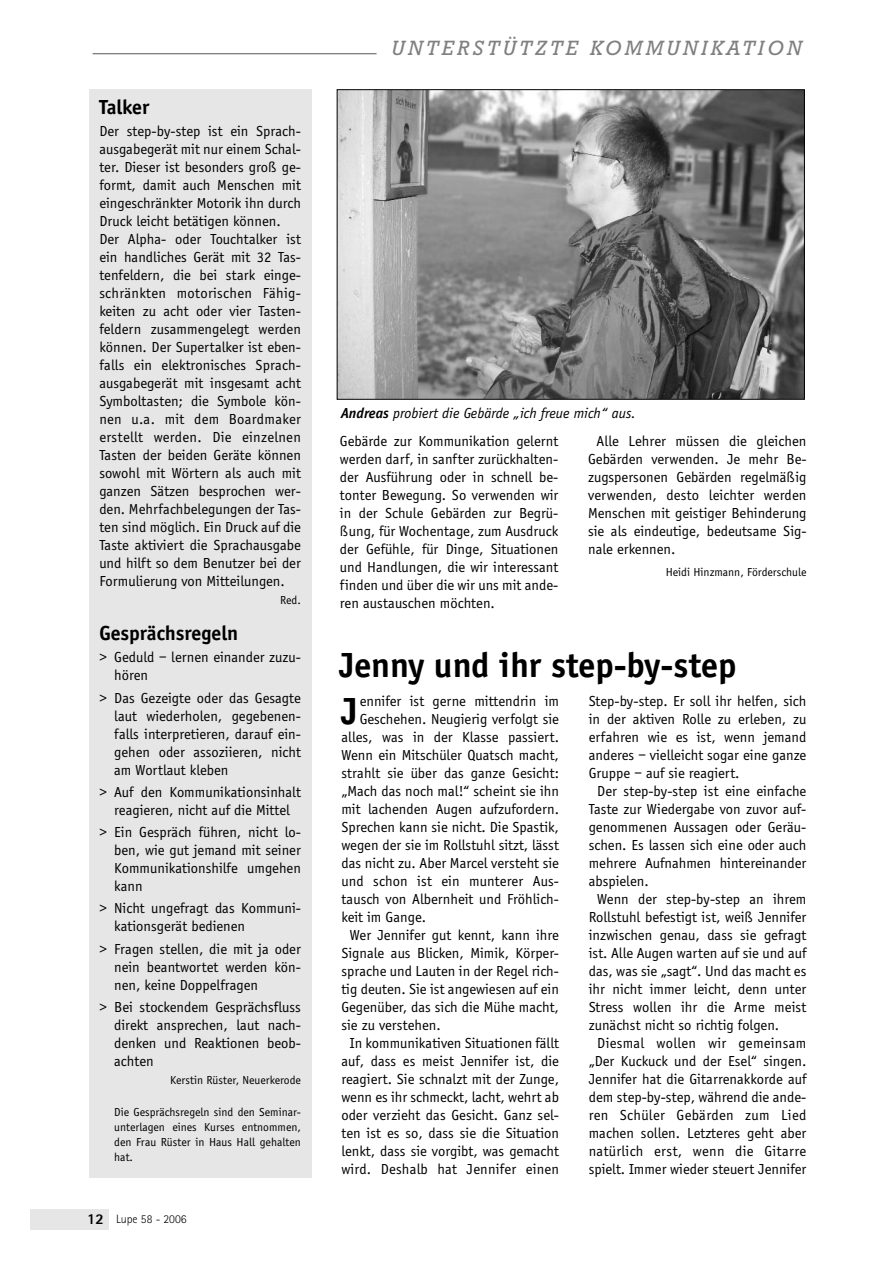
<style>
.page{position:relative;width:893px;height:1263px;background:#fff}
.page>*{position:absolute;margin:0;border:0;box-sizing:border-box;transform-origin:0 0}
.t1{font:700 39px "Officina Sans";color:#000}
.t2{font:700 36px "Officina Sans";color:#000}
.t3{font:italic 21px "Rockwell";letter-spacing:.16em;color:#808080}
.t4{font:700 21px "Officina Sans";color:#000}
.t5{font:15px/18px "Officina Sans";color:#000;text-align:justify}
.t6{font:15px "Officina Sans";letter-spacing:.02em;color:#000}
.t7{font:italic 15px "Officina Sans";color:#000}
.t8{font:12px/15px "Officina Sans";color:#000;text-align:justify}
.t9{font:300 12px "Rotis Sans Serif";color:#000}
.s1{font-weight:800;font-size:15px}
.s2{font-weight:700}
</style>
<div class="page">
<div style="left:30px;top:1210px;width:79px;height:20px;background:#e6e6e6"></div>
<hr style="left:93px;top:53px;width:283px;height:1px;background:#808080">
<div style="left:89px;top:89px;width:222px;height:1089px;background:#e6e6e6"></div>
<img style="left:339px;top:91px;width:463px;height:307px">
<div style="left:337px;top:89px;width:467px;height:311px;border:1px solid #000"></div>
<h3 class="t4" style="left:99px;top:99px;width:51px">Talker</h3>
<p class="t5" style="left:99px;top:123px;width:203px;text-align:left">Der step-by-step ist ein Sprach&shy;ausgabegerät mit nur einem Schal&shy;ter. Dieser ist besonders groß ge&shy;formt, damit auch Menschen mit eingeschränkter Motorik ihn durch<br>Druck leicht betätigen können.<br>Der Alpha- oder Touchtalker ist ein handliches Gerät mit 32 Tas&shy;tenfeldern, die bei stark einge&shy;schränkten motorischen Fähig&shy;keiten zu acht oder vier Tasten&shy;feldern zusammengelegt werden können. Der Supertalker ist eben&shy;falls ein elektronisches Sprach&shy;ausgabegerät mit insgesamt acht<br>Symboltasten; die Symbole kön&shy;nen u.a. mit dem Boardmaker erstellt werden. Die einzelnen<br>Tasten der beiden Geräte können sowohl mit Wörtern als auch mit ganzen Sätzen besprochen wer&shy;den. Mehrfachbelegungen der Tas&shy;ten sind möglich. Ein Druck auf die<br>Taste aktiviert die Sprachausgabe und hilft so dem Benutzer bei der<br>Formulierung von Mitteilungen.</p>
<p class="t8" style="left:280px;top:594px;width:22px">Red.</p>
<h3 class="t4" style="left:99px;top:625px;width:140px">Gesprächsregeln</h3>
<p class="t5" style="left:114px;top:650px;width:188px;text-indent:-15px">&gt; Geduld – lernen einander zuzu&shy;hören</p>
<p class="t5" style="left:114px;top:690px;width:188px;text-indent:-15px">&gt; Das Gezeigte oder das Gesagte laut wiederholen, gegebenen&shy;falls interpretieren, darauf ein&shy;gehen oder assoziieren, nicht am Wortlaut kleben</p>
<p class="t5" style="left:99px;top:784px;width:203px;text-align:center">&gt; Auf den Kommunikationsinhalt reagieren, nicht auf die Mittel</p>
<p class="t5" style="left:114px;top:824px;width:188px;text-indent:-15px">&gt; Ein Gespräch führen, nicht lo&shy;ben, wie gut jemand mit seiner Kommunikationshilfe umgehen kann</p>
<p class="t5" style="left:114px;top:901px;width:188px;text-indent:-15px">&gt; Nicht ungefragt das Kommuni&shy;kationsgerät bedienen</p>
<p class="t5" style="left:114px;top:941px;width:188px;text-indent:-15px">&gt; Fragen stellen, die mit ja oder nein beantwortet werden kön&shy;nen, keine Doppelfragen</p>
<p class="t5" style="left:114px;top:999px;width:188px;text-indent:-15px">&gt; Bei stockendem Gesprächsfluss direkt ansprechen, laut nach&shy;denken und Reaktionen beob&shy;achten</p>
<p class="t8" style="left:170px;top:1073px;width:132px">Kerstin Rüster, Neuerkerode</p>
<p class="t8" style="left:114px;top:1105px;width:188px">Die Gesprächsregeln sind den Seminar&shy;unterlagen eines Kurses entnommen, den Frau Rüster in Haus Hall gehalten hat.</p>
<p class="t9" style="left:87px;top:1215px;width:101px"><span class="s1">12</span> Lupe 58 - 2006</p>
<h3 class="t3" style="left:391px;top:40px;width:412px">UNTERSTÜTZTE KOMMUNIKATION</h3>
<p class="t7" style="left:341px;top:407px;width:296px"><span class="s2">Andreas</span> probiert die Gebärde „ich freue mich“ aus.</p>
<p class="t5" style="left:340px;top:433px;width:220px">Gebärde zur Kommunikation gelernt werden darf, in sanfter zurückhalten&shy;der Ausführung oder in schnell be&shy;tonter Bewegung. So verwenden wir in der Schule Gebärden zur Begrü&shy;ßung, für Wochentage, zum Ausdruck der Gefühle, für Dinge, Situationen und Handlungen, die wir interessant finden und über die wir uns mit ande&shy;ren austauschen möchten.</p>
<p class="t5" style="left:588px;top:433px;width:220px;text-indent:9px">Alle Lehrer müssen die gleichen Gebärden verwenden. Je mehr Be&shy;zugspersonen Gebärden regelmäßig verwenden, desto leichter werden Menschen mit geistiger Behinderung sie als eindeutige, bedeutsame Sig&shy;nale erkennen.</p>
<p class="t8" style="left:665px;top:566px;width:142px">Heidi Hinzmann, Förderschule</p>
<h2 class="t2" style="left:339px;top:651px;width:398px">Jenny und ihr step-by-step</h2>
<h1 class="t1" style="left:341px;top:696px;width:18px">J</h1>
<p class="t5" style="left:359px;top:693px;width:201px">ennifer ist gerne mittendrin im</p>
<p class="t5" style="left:588px;top:693px;width:219px">Step-by-step. Er soll ihr helfen, sich</p>
<p class="t5" style="left:588px;top:711px;width:219px">in der aktiven Rolle zu erleben, zu</p>
<p class="t5" style="left:588px;top:729px;width:219px">erfahren wie es ist, wenn jemand</p>
<p class="t5" style="left:588px;top:747px;width:219px">anderes – vielleicht sogar eine ganze</p>
<p class="t5" style="left:588px;top:765px;width:152px">Gruppe – auf sie reagiert.</p>
<p class="t5" style="left:597px;top:783px;width:210px">Der step-by-step ist eine einfache</p>
<p class="t5" style="left:588px;top:801px;width:219px">Taste zur Wiedergabe von zuvor auf-</p>
<p class="t5" style="left:588px;top:819px;width:219px">genommenen Aussagen oder Geräu-</p>
<p class="t5" style="left:588px;top:837px;width:219px">schen. Es lassen sich eine oder auch</p>
<p class="t5" style="left:588px;top:855px;width:219px">mehrere Aufnahmen hintereinander</p>
<p class="t5" style="left:588px;top:873px;width:61px">abspielen.</p>
<p class="t5" style="left:597px;top:891px;width:210px">Wenn der step-by-step an ihrem</p>
<p class="t5" style="left:588px;top:909px;width:219px">Rollstuhl befestigt ist, weiß Jennifer</p>
<p class="t5" style="left:588px;top:927px;width:219px">inzwischen genau, dass sie gefragt</p>
<p class="t5" style="left:588px;top:945px;width:219px">ist. Alle Augen warten auf sie und auf</p>
<p class="t5" style="left:588px;top:963px;width:219px">das, was sie „sagt“. Und das macht es</p>
<p class="t5" style="left:588px;top:981px;width:219px">ihr nicht immer leicht, denn unter</p>
<p class="t5" style="left:588px;top:999px;width:219px">Stress wollen ihr die Arme meist</p>
<p class="t5" style="left:588px;top:1017px;width:192px">zunächst nicht so richtig folgen.</p>
<p class="t6" style="left:597px;top:1037px;width:210px">Diesmal wollen wir gemeinsam</p>
<p class="t5" style="left:588px;top:1053px;width:219px">„Der Kuckuck und der Esel“ singen.</p>
<p class="t5" style="left:588px;top:1071px;width:219px">Jennifer hat die Gitarrenakkorde auf</p>
<p class="t5" style="left:588px;top:1089px;width:219px">dem step-by-step, während die ande-</p>
<p class="t6" style="left:588px;top:1109px;width:219px">ren Schüler Gebärden zum Lied</p>
<p class="t5" style="left:588px;top:1125px;width:219px">machen sollen. Letzteres geht aber</p>
<p class="t6" style="left:588px;top:1145px;width:219px">natürlich erst, wenn die Gitarre</p>
<p class="t5" style="left:588px;top:1161px;width:219px">spielt. Immer wieder steuert Jennifer</p>
<p class="t5" style="left:359px;top:711px;width:201px">Geschehen. Neugierig verfolgt sie</p>
<p class="t5" style="left:341px;top:729px;width:219px">alles, was in der Klasse passiert.</p>
<p class="t5" style="left:341px;top:747px;width:219px">Wenn ein Mitschüler Quatsch macht,</p>
<p class="t5" style="left:341px;top:765px;width:219px">strahlt sie über das ganze Gesicht:</p>
<p class="t5" style="left:341px;top:783px;width:219px">„Mach das noch mal!“ scheint sie ihn</p>
<p class="t5" style="left:341px;top:801px;width:219px">mit lachenden Augen aufzufordern.</p>
<p class="t5" style="left:341px;top:819px;width:219px">Sprechen kann sie nicht. Die Spastik,</p>
<p class="t5" style="left:341px;top:837px;width:219px">wegen der sie im Rollstuhl sitzt, lässt</p>
<p class="t5" style="left:341px;top:855px;width:219px">das nicht zu. Aber Marcel versteht sie</p>
<p class="t5" style="left:341px;top:873px;width:219px">und schon ist ein munterer Aus-</p>
<p class="t5" style="left:341px;top:891px;width:219px">tausch von Albernheit und Fröhlich-</p>
<p class="t5" style="left:341px;top:909px;width:86px">keit im Gange.</p>
<p class="t5" style="left:350px;top:927px;width:210px">Wer Jennifer gut kennt, kann ihre</p>
<p class="t5" style="left:341px;top:945px;width:219px">Signale aus Blicken, Mimik, Körper-</p>
<p class="t5" style="left:341px;top:963px;width:219px">sprache und Lauten in der Regel rich-</p>
<p class="t5" style="left:341px;top:981px;width:219px">tig deuten. Sie ist angewiesen auf ein</p>
<p class="t5" style="left:341px;top:999px;width:219px">Gegenüber, das sich die Mühe macht,</p>
<p class="t5" style="left:341px;top:1017px;width:101px">sie zu verstehen.</p>
<p class="t5" style="left:350px;top:1035px;width:210px">In kommunikativen Situationen fällt</p>
<p class="t5" style="left:341px;top:1053px;width:219px">auf, dass es meist Jennifer ist, die</p>
<p class="t5" style="left:341px;top:1071px;width:219px">reagiert. Sie schnalzt mit der Zunge,</p>
<p class="t5" style="left:341px;top:1089px;width:219px">wenn es ihr schmeckt, lacht, wehrt ab</p>
<p class="t5" style="left:341px;top:1107px;width:219px">oder verzieht das Gesicht. Ganz sel-</p>
<p class="t5" style="left:341px;top:1125px;width:219px">ten ist es so, dass sie die Situation</p>
<p class="t5" style="left:341px;top:1143px;width:219px">lenkt, dass sie vorgibt, was gemacht</p>
<p class="t5" style="left:341px;top:1161px;width:219px">wird. Deshalb hat Jennifer einen</p>
</div>
